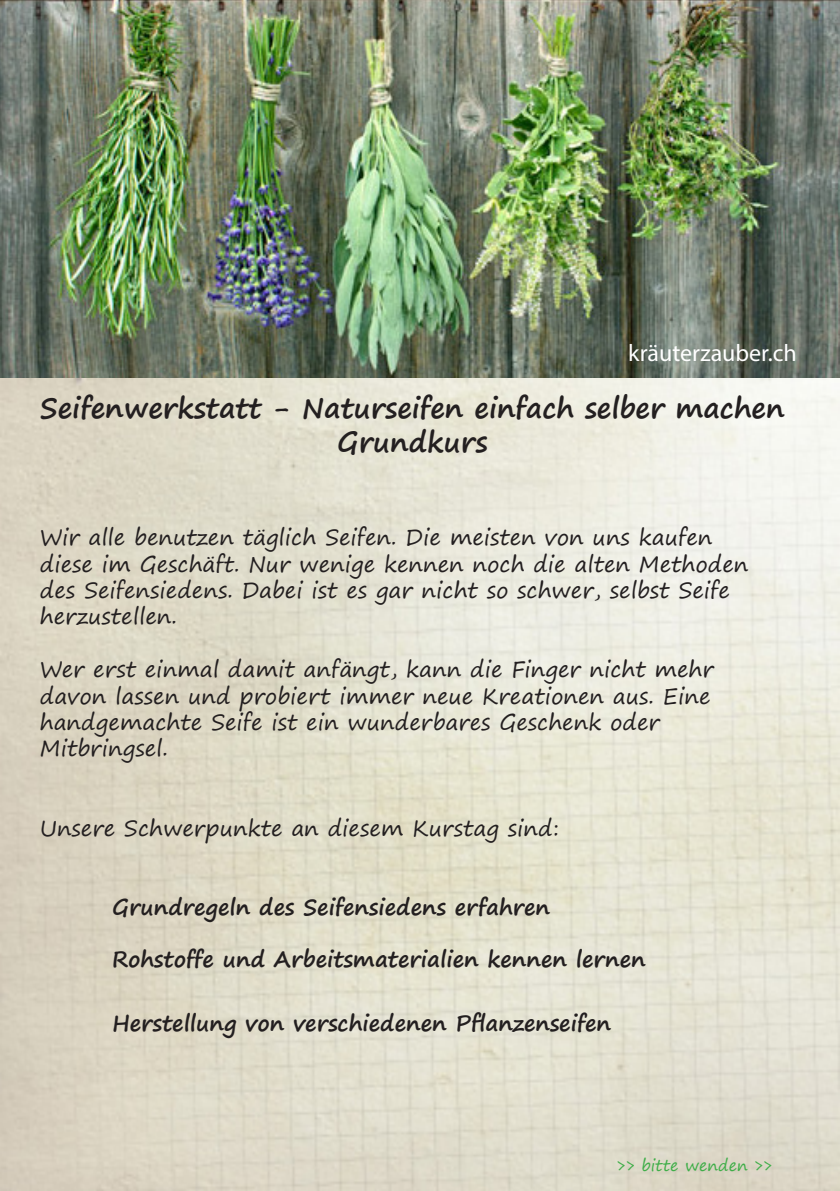
<style>
.page{position:relative;width:840px;height:1191px;background:#fff}
.page>*{position:absolute;margin:0;border:0;box-sizing:border-box;transform-origin:0 0}
.t1{font:700 28px "Segoe Print";color:#231f20}
.t2{font:24px "Myriad Pro";color:#fff}
.t3{font:22px/26.4px "Segoe Print";color:#231f20}
.t4{font:700 22px "Segoe Print";color:#231f20}
.t5{font:16px "Segoe Print";color:#40ae49}
</style>
<div class="page">
<img style="left:0;top:0;width:839px;height:378px">
<p class="t2" style="left:628px;top:338px;width:170px">kräuterzauber.ch</p>
<p class="t1" style="left:40px;top:382px;width:745px">Seifenwerkstatt - Naturseifen einfach selber machen</p>
<p class="t1" style="left:337px;top:416px;width:152px">Grundkurs</p>
<p class="t3" style="left:40px;top:524px;width:673px">Wir alle benutzen täglich Seifen. Die meisten von uns kaufen</p>
<p class="t3" style="left:40px;top:550px;width:709px">diese im Geschäft. Nur wenige kennen noch die alten Methoden des Seifensiedens. Dabei ist es gar nicht so schwer, selbst Seife herzustellen.</p>
<p class="t3" style="left:40px;top:656px;width:674px">Wer erst einmal damit anfängt, kann die Finger nicht mehr</p>
<p class="t3" style="left:40px;top:682px;width:671px">davon lassen und probiert immer neue Kreationen aus. Eine handgemachte Seife ist ein wunderbares Geschenk oder</p>
<p class="t3" style="left:40px;top:735px;width:129px">Mitbringsel.</p>
<p class="t3" style="left:40px;top:814px;width:520px">Unsere Schwerpunkte an diesem Kurstag sind:</p>
<p class="t4" style="left:112px;top:887px;width:439px">Grundregeln des Seifensiedens erfahren</p>
<p class="t4" style="left:112px;top:939px;width:535px">Rohstoffe und Arbeitsmaterialien kennen lernen</p>
<p class="t4" style="left:112px;top:1003px;width:500px">Herstellung von verschiedenen Pflanzenseifen</p>
<p class="t5" style="left:616px;top:1151px;width:157px">&gt;&gt; bitte wenden &gt;&gt;</p>
</div>
